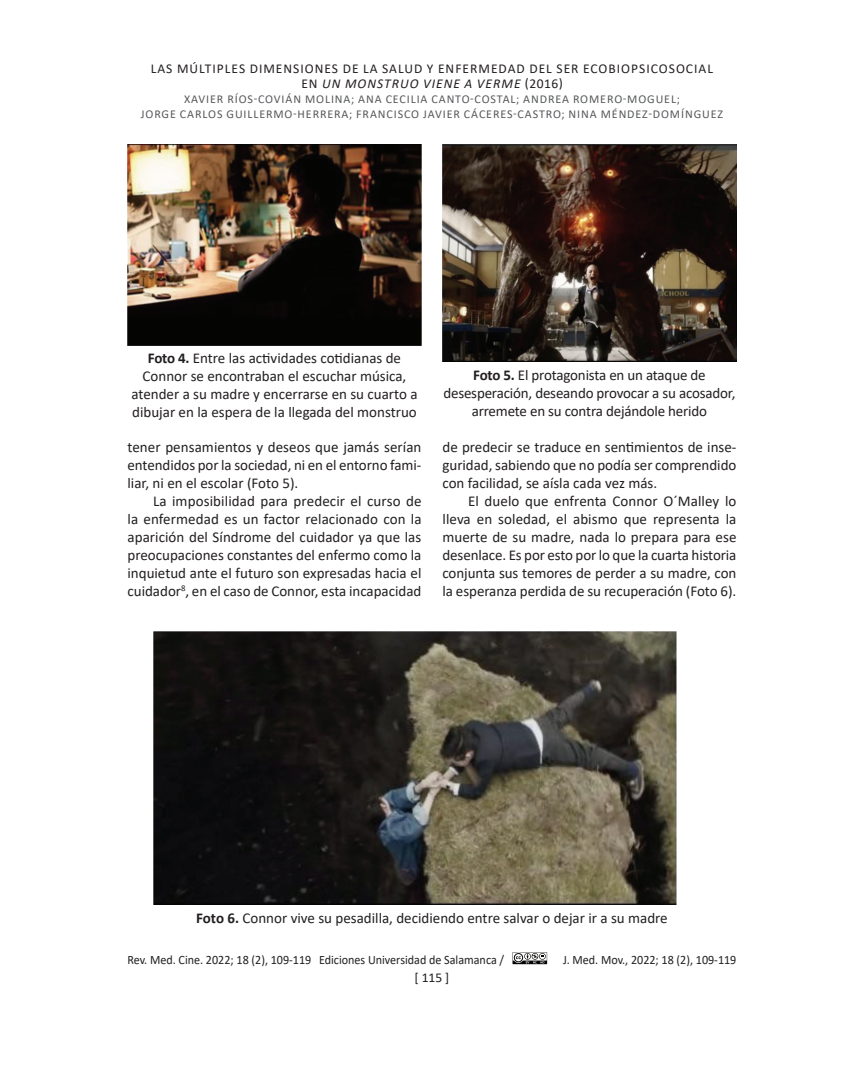
<style>
.page{position:relative;width:864px;height:1080px;background:#fff}
.page>*{position:absolute;margin:0;border:0;box-sizing:border-box;transform-origin:0 0}
.TX{font:15px/18px "Calibri";letter-spacing:-.005em;color:#231f20;text-align:justify}
.FigureCaption{font:15px/18px "Calibri";color:#231f20;text-align:center}
.t1{font:13.5px/15px "Calibri";letter-spacing:.075em;color:#231f20;text-align:center}
.t2{font:12.75px "Calibri";color:#231f20;scale:.95 1}
.t3{font:12px/15px "Calibri";letter-spacing:.075em;color:#57585a;text-align:center}
.s1{font-style:italic}
.s2{font-weight:700}
</style>
<div class="page">
<svg style="left:513px;top:952px;width:34px;height:12px"></svg>
<img style="left:153px;top:632px;width:523px;height:273px">
<img style="left:442px;top:145px;width:295px;height:217px">
<img style="left:128px;top:145px;width:294px;height:200px">
<p class="t1" style="left:151px;top:61px;width:564px">LAS MÚLTIPLES DIMENSIONES DE LA SALUD Y ENFERMEDAD DEL SER ECOBIOPSICOSOCIAL<br>EN <span class="s1">UN MONSTRUO VIENE A VERME</span> (2016)</p>
<p class="t3" style="left:141px;top:92px;width:584px">XAVIER RÍOS-COVIÁN MOLINA; ANA CECILIA CANTO-COSTAL; ANDREA ROMERO-MOGUEL;<br>JORGE CARLOS GUILLERMO-HERRERA; FRANCISCO JAVIER CÁCERES-CASTRO; NINA MÉNDEZ-DOMÍNGUEZ</p>
<p class="FigureCaption" style="left:131px;top:349px;width:288px"><span class="s2">Foto 4.</span> Entre las actividades cotidianas de Connor se encontraban el escuchar música, atender a su madre y encerrarse en su cuarto a dibujar en la espera de la llegada del monstruo</p>
<p class="TX" style="left:128px;top:438px;width:296px">tener pensamientos y deseos que jamás serían entendidos por la sociedad, ni en el entorno fami&shy;liar, ni en el escolar (Foto 5).</p>
<p class="TX" style="left:128px;top:492px;width:296px;text-indent:26px">La imposibilidad para predecir el curso de la enfermedad es un factor relacionado con la aparición del Síndrome del cuidador ya que las preocupaciones constantes del enfermo como la inquietud ante el futuro son expresadas hacia el cuidador<sup>8</sup>, en el caso de Connor, esta incapacidad</p>
<p class="FigureCaption" style="left:443px;top:365px;width:294px"><span class="s2">Foto 5.</span> El protagonista en un ataque de desesperación, deseando provocar a su acosador, arremete en su contra dejándole herido</p>
<p class="TX" style="left:442px;top:438px;width:295px">de predecir se traduce en sentimientos de inse&shy;guridad, sabiendo que no podía ser comprendido con facilidad, se aísla cada vez más.</p>
<p class="TX" style="left:442px;top:492px;width:296px;text-indent:26px">El duelo que enfrenta Connor O´Malley lo lleva en soledad, el abismo que representa la muerte de su madre, nada lo prepara para ese desenlace. Es por esto por lo que la cuarta historia conjunta sus temores de perder a su madre, con la esperanza perdida de su recuperación (Foto 6).</p>
<p class="FigureCaption" style="left:196px;top:908px;width:473px"><span class="s2">Foto 6.</span> Connor vive su pesadilla, decidiendo entre salvar o dejar ir a su madre</p>
<p class="t2" style="left:127px;top:951px;width:398px">Rev. Med. Cine. 2022; 18 (2), 109-119 Ediciones Universidad de Salamanca /</p>
<p class="t2" style="left:563px;top:951px;width:184px">J. Med. Mov., 2022; 18 (2), 109-119</p>
<p class="t1" style="left:414px;top:970px;width:36px">[ 115 ]</p>
</div>
